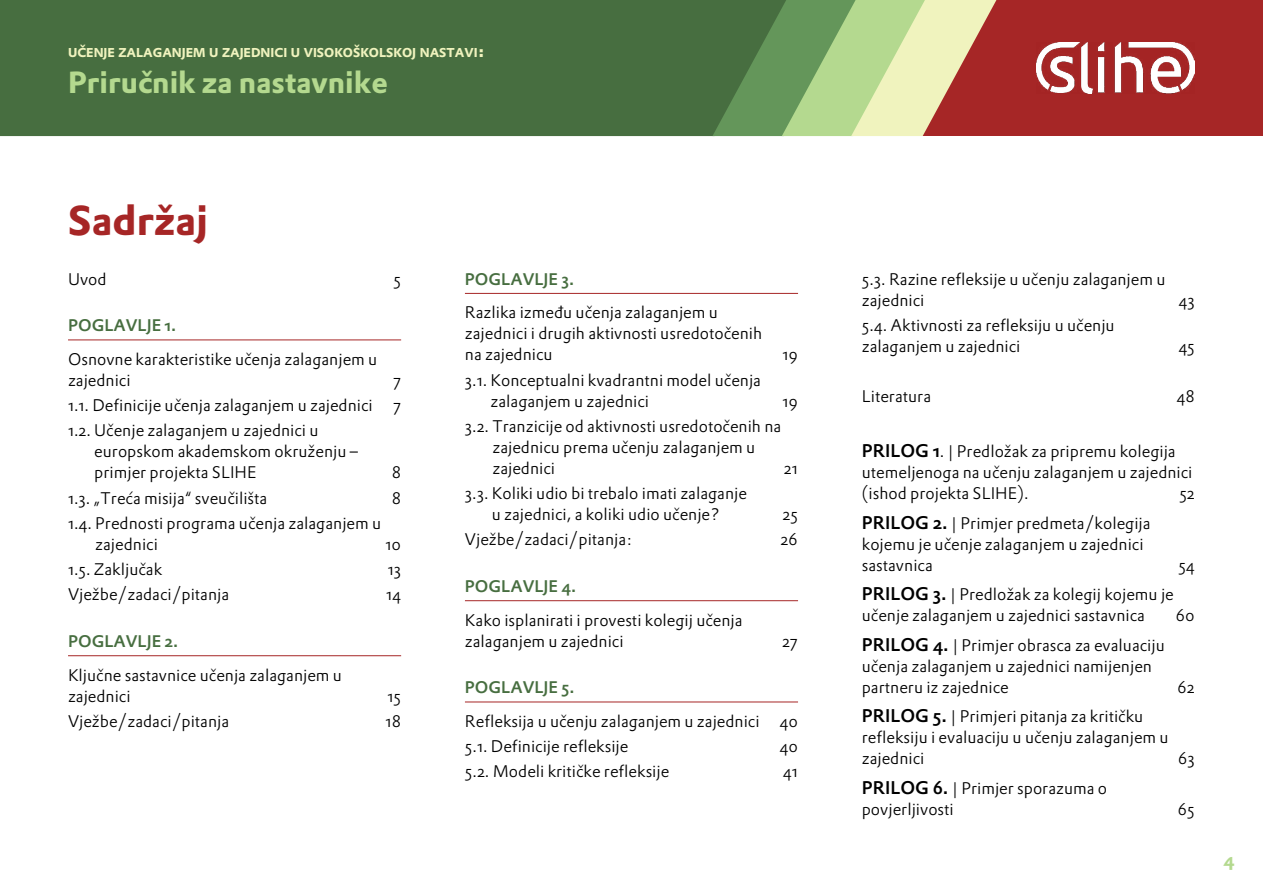
<style>
.page{position:relative;width:1263px;height:893px;background:#fff}
.page>*{position:absolute;margin:0;border:0;box-sizing:border-box;transform-origin:0 0}
.t1{font:700 40.95px "DTL Prokyon ST";color:#a62626}
.t2{font:700 30px "DTL Prokyon ST";color:#b4d98f}
.t3{font:700 18px "DTL Prokyon ST";color:#b4d98f}
.t4{font:16.5px/21px "DTL Prokyon ST Light";color:#000}
.t5{font:16.5px "DTL Prokyon ST Medium";color:#476e40}
.t6{font:700 12.6px "DTL Prokyon ST";color:#f0f3be}
.s1{font-size:18px}
.s2{font-family:"DTL Prokyon ST Medium";font-size:18px}
</style>
<div class="page">
<div style="left:0;top:0;width:1263px;height:136px;background:#a62626"></div>
<div style="left:0;top:0;width:712px;height:136px;background:#476e40"></div>
<svg style="left:712px;top:0;width:285px;height:136px"></svg>
<img style="left:1036px;top:42px;width:159px;height:52px">
<hr style="left:68px;top:340px;width:333px;height:1px;background:#a62626">
<hr style="left:68px;top:655px;width:333px;height:1px;background:#a62626">
<hr style="left:465px;top:293px;width:333px;height:1px;background:#a62626">
<hr style="left:465px;top:600px;width:333px;height:1px;background:#a62626">
<hr style="left:465px;top:702px;width:333px;height:1px;background:#a62626">
<p class="t6" style="left:68px;top:44px;width:418px">UČENJE ZALAGANJEM U ZAJEDNICI U VISOKOŠKOLSKOJ NASTAVI<span class="s1">:</span></p>
<h2 class="t2" style="left:68px;top:62px;width:321px">Priručnik za nastavnike</h2>
<h1 class="t1" style="left:68px;top:193px;width:142px">Sadržaj</h1>
<p class="t4" style="left:68px;top:268px;width:40px">Uvod</p>
<p class="t4" style="left:393px;top:268px;width:9px">5</p>
<p class="t5" style="left:68px;top:314px;width:110px">POGLAVLJE 1.</p>
<p class="t4" style="left:68px;top:348px;width:311px">Osnovne karakteristike učenja zalaganjem u zajednici</p>
<p class="t4" style="left:68px;top:367px;width:334px;line-height:25.2px;text-align:justify;text-indent:325px">7<br>1.1. Definicije učenja zalaganjem u zajednici 7<br>1.2. Učenje zalaganjem u zajednici u</p>
<p class="t4" style="left:94px;top:441px;width:265px">europskom akademskom okruženju – primjer projekta SLIHE</p>
<p class="t4" style="left:392px;top:462px;width:11px">8</p>
<p class="t4" style="left:68px;top:487px;width:201px">1.3. „Treća misija“ sveučilišta</p>
<p class="t4" style="left:392px;top:487px;width:11px">8</p>
<p class="t4" style="left:95px;top:512px;width:287px;text-indent:-27px">1.4. Prednosti programa učenja zalaganjem u zajednici</p>
<p class="t4" style="left:385px;top:533px;width:17px">10</p>
<p class="t4" style="left:68px;top:558px;width:96px">1.5. Zaključak</p>
<p class="t4" style="left:388px;top:558px;width:15px">13</p>
<p class="t4" style="left:68px;top:584px;width:163px">Vježbe/zadaci/pitanja</p>
<p class="t4" style="left:386px;top:584px;width:16px">14</p>
<p class="t5" style="left:68px;top:630px;width:112px">POGLAVLJE 2.</p>
<p class="t4" style="left:68px;top:664px;width:275px">Ključne sastavnice učenja zalaganjem u zajednici</p>
<p class="t4" style="left:387px;top:685px;width:15px">15</p>
<p class="t4" style="left:68px;top:710px;width:163px">Vježbe/zadaci/pitanja</p>
<p class="t4" style="left:386px;top:710px;width:17px">18</p>
<p class="t5" style="left:465px;top:268px;width:111px">POGLAVLJE 3.</p>
<p class="t4" style="left:465px;top:302px;width:299px">Razlika između učenja zalaganjem u zajednici i drugih aktivnosti usredotočenih na zajednicu</p>
<p class="t4" style="left:490px;top:369px;width:272px;text-indent:-26px">3.1. Konceptualni kvadrantni model učenja zalaganjem u zajednici</p>
<p class="t4" style="left:782px;top:344px;width:17px">19</p>
<p class="t4" style="left:782px;top:390px;width:17px">19</p>
<p class="t4" style="left:492px;top:415px;width:290px;text-indent:-27px">3.2. Tranzicije od aktivnosti usredotočenih na zajednicu prema učenju zalaganjem u zajednici</p>
<p class="t4" style="left:784px;top:457px;width:15px">21</p>
<p class="t4" style="left:465px;top:482px;width:284px;text-align:center">3.3. Koliki udio bi trebalo imati zalaganje u zajednici, a koliki udio učenje?</p>
<p class="t4" style="left:782px;top:503px;width:17px">25</p>
<p class="t4" style="left:465px;top:529px;width:169px">Vježbe/zadaci/pitanja:</p>
<p class="t4" style="left:780px;top:529px;width:19px">26</p>
<p class="t5" style="left:465px;top:575px;width:113px">POGLAVLJE 4.</p>
<p class="t4" style="left:465px;top:609px;width:279px">Kako isplanirati i provesti kolegij učenja zalaganjem u zajednici</p>
<p class="t4" style="left:782px;top:630px;width:17px">27</p>
<p class="t5" style="left:465px;top:676px;width:111px">POGLAVLJE 5.</p>
<p class="t4" style="left:465px;top:708px;width:334px;line-height:25.2px">Refleksija u učenju zalaganjem u zajednici 40<br>5.1. Definicije refleksije</p>
<p class="t4" style="left:779px;top:735px;width:20px">40</p>
<p class="t4" style="left:465px;top:761px;width:206px">5.2. Modeli kritičke refleksije</p>
<p class="t4" style="left:783px;top:761px;width:16px">41</p>
<p class="t4" style="left:862px;top:268px;width:305px">5.3. Razine refleksije u učenju zalaganjem u zajednici</p>
<p class="t4" style="left:862px;top:314px;width:254px">5.4. Aktivnosti za refleksiju u učenju zalaganjem u zajednici</p>
<p class="t4" style="left:1178px;top:289px;width:18px">43</p>
<p class="t4" style="left:1178px;top:335px;width:18px">45</p>
<p class="t4" style="left:862px;top:386px;width:71px">Literatura</p>
<p class="t4" style="left:1176px;top:386px;width:20px">48</p>
<p class="t4" style="left:862px;top:440px;width:332px"><span class="s2">PRILOG 1</span>. | Predložak za pripremu kolegija utemeljenoga na učenju zalaganjem u zajednici (ishod projekta SLIHE).</p>
<p class="t4" style="left:1179px;top:482px;width:17px">52</p>
<p class="t4" style="left:862px;top:512px;width:290px"><span class="s2">PRILOG 2.</span> | Primjer predmeta/kolegija kojemu je učenje zalaganjem u zajednici sastavnica</p>
<p class="t4" style="left:1178px;top:554px;width:18px">54</p>
<p class="t4" style="left:862px;top:583px;width:313px"><span class="s2">PRILOG 3.</span> | Predložak za kolegij kojemu je učenje zalaganjem u zajednici sastavnica</p>
<p class="t4" style="left:1175px;top:604px;width:21px">60</p>
<p class="t4" style="left:862px;top:634px;width:304px"><span class="s2">PRILOG 4.</span> | Primjer obrasca za evaluaciju učenja zalaganjem u zajednici namijenjen partneru iz zajednice</p>
<p class="t4" style="left:862px;top:705px;width:308px"><span class="s2">PRILOG 5.</span> | Primjeri pitanja za kritičku refleksiju i evaluaciju u učenju zalaganjem u zajednici</p>
<p class="t4" style="left:862px;top:777px;width:247px"><span class="s2">PRILOG 6.</span> | Primjer sporazuma o povjerljivosti</p>
<p class="t4" style="left:1177px;top:676px;width:19px">62</p>
<p class="t4" style="left:1178px;top:747px;width:18px">63</p>
<p class="t4" style="left:1177px;top:798px;width:19px">65</p>
<p class="t3" style="left:1223px;top:847px;width:13px">4</p>
</div>
